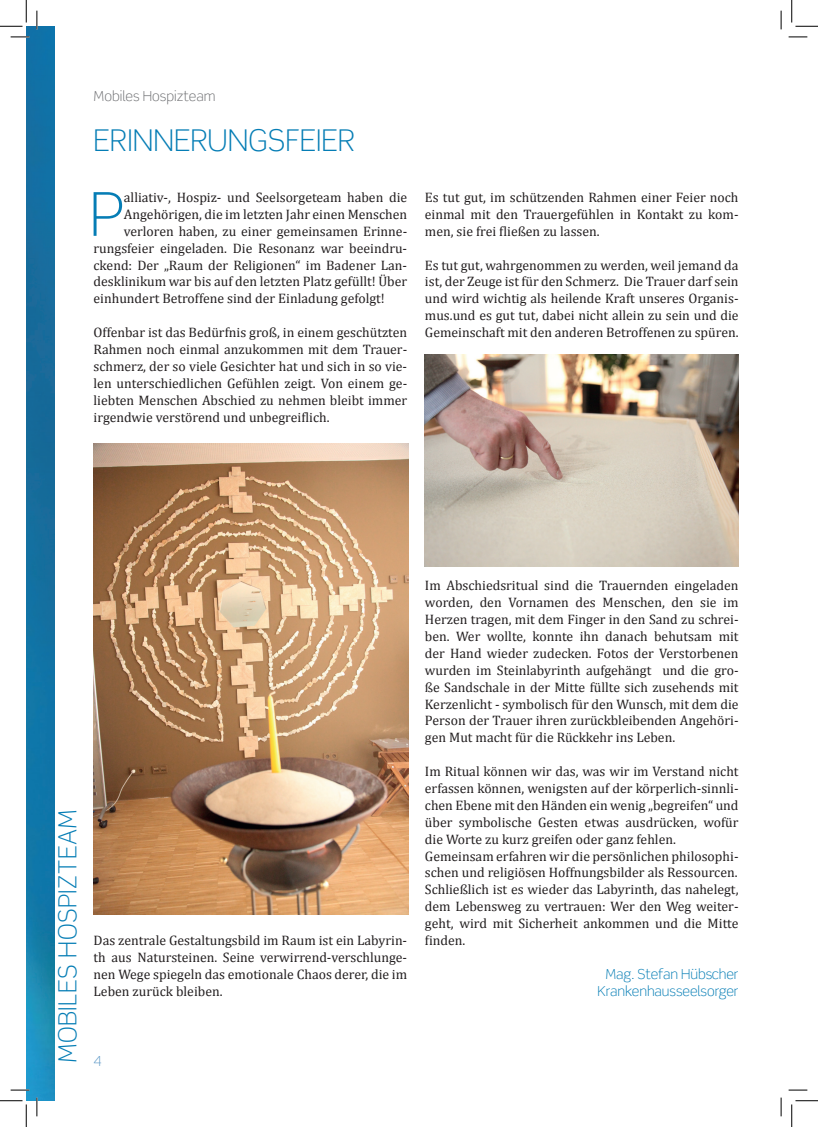
<style>
.page{position:relative;width:818px;height:1127px;background:#fff}
.page>*{position:absolute;margin:0;border:0;box-sizing:border-box;transform-origin:0 0}
.t1{font:300 60.5px "Scene Std";color:#057db5}
.t2{font:300 30px "Scene Std";color:#057db5}
.t3{font:300 25px "Scene Std";letter-spacing:.02em;color:#057db5}
.t4{font:13.75px/16.9px "Cambria";color:#231f20;text-align:justify}
.t5{font:300 13.75px/16.9px "Scene Std";letter-spacing:-.005em;color:#057db5;text-align:center}
.t6{font:300 13.75px "Scene Std";color:#6c6d70}
.t7{font:300 13.75px "Scene Std";color:#5e99c7}
</style>
<div class="page">
<img style="left:26px;top:26px;width:29px;height:1074px">
<img style="left:93px;top:443px;width:315px;height:471px">
<img style="left:425px;top:354px;width:314px;height:212px">
<svg style="left:11px;top:36px;width:18px;height:2px"></svg>
<svg style="left:788px;top:36px;width:19px;height:2px"></svg>
<svg style="left:11px;top:1088px;width:18px;height:2px"></svg>
<svg style="left:788px;top:1089px;width:19px;height:1px"></svg>
<svg style="left:36px;top:11px;width:2px;height:18px"></svg>
<svg style="left:36px;top:1097px;width:2px;height:18px"></svg>
<svg style="left:780px;top:11px;width:2px;height:18px"></svg>
<svg style="left:780px;top:1097px;width:2px;height:18px"></svg>
<svg style="left:0;top:0;width:27px;height:27px"></svg>
<svg style="left:0;top:1100px;width:27px;height:26px"></svg>
<svg style="left:791px;top:0;width:27px;height:27px"></svg>
<svg style="left:791px;top:1100px;width:27px;height:26px"></svg>
<p class="t6" style="left:94px;top:87px;width:124px">Mobiles Hospizteam</p>
<h2 class="t2" style="left:94px;top:122px;width:263px">ERINNERUNGSFEIER</h2>
<h1 class="t1" style="left:90px;top:177px;width:36px">P</h1>
<p class="t4" style="left:124px;top:189px;width:285px">alliativ-, Hospiz- und Seelsorgeteam haben die</p>
<p class="t4" style="left:124px;top:206px;width:285px">Angehörigen, die im letzten Jahr einen Menschen</p>
<p class="t4" style="left:124px;top:222px;width:285px">verloren haben, zu einer gemeinsamen Erinne-</p>
<p class="t4" style="left:94px;top:239px;width:315px">rungsfeier eingeladen. Die Resonanz war beeindru-</p>
<p class="t4" style="left:94px;top:256px;width:315px">ckend: Der „Raum der Religionen“ im Badener Lan-</p>
<p class="t4" style="left:94px;top:273px;width:315px">desklinikum war bis auf den letzten Platz gefüllt! Über</p>
<p class="t4" style="left:94px;top:290px;width:293px">einhundert Betroffene sind der Einladung gefolgt!</p>
<p class="t4" style="left:94px;top:324px;width:315px">Offenbar ist das Bedürfnis groß, in einem geschützten Rahmen noch einmal anzukommen mit dem Trauer&shy;schmerz, der so viele Gesichter hat und sich in so vie&shy;len unterschiedlichen Gefühlen zeigt. Von einem ge&shy;liebten Menschen Abschied zu nehmen bleibt immer irgendwie verstörend und unbegreiflich.</p>
<p class="t4" style="left:425px;top:189px;width:315px">Es tut gut, im schützenden Rahmen einer Feier noch einmal mit den Trauergefühlen in Kontakt zu kom&shy;men, sie frei fließen zu lassen.</p>
<p class="t4" style="left:425px;top:256px;width:315px">Es tut gut, wahrgenommen zu werden, weil jemand da ist, der Zeuge ist für den Schmerz. Die Trauer darf sein und wird wichtig als heilende Kraft unseres Organis&shy;mus.und es gut tut, dabei nicht allein zu sein und die Gemeinschaft mit den anderen Betroffenen zu spüren.</p>
<h3 class="t3" style="left:52px;top:1063px;width:256px;rotate:-90deg">MOBILES HOSPIZTEAM</h3>
<p class="t4" style="left:94px;top:931px;width:315px">Das zentrale Gestaltungsbild im Raum ist ein Labyrin&shy;th aus Natursteinen. Seine verwirrend-verschlunge&shy;nen Wege spiegeln das emotionale Chaos derer, die im Leben zurück bleiben.</p>
<p class="t7" style="left:94px;top:1052px;width:10px">4</p>
<p class="t4" style="left:425px;top:577px;width:315px">Im Abschiedsritual sind die Trauernden eingeladen worden, den Vornamen des Menschen, den sie im Herzen tragen, mit dem Finger in den Sand zu schrei&shy;ben. Wer wollte, konnte ihn danach behutsam mit der Hand wieder zudecken. Fotos der Verstorbenen wurden im Steinlabyrinth aufgehängt und die gro&shy;ße Sandschale in der Mitte füllte sich zusehends mit Kerzenlicht - symbolisch für den Wunsch, mit dem die Person der Trauer ihren zurückbleibenden Angehöri&shy;gen Mut macht für die Rückkehr ins Leben.</p>
<p class="t4" style="left:425px;top:762px;width:315px;text-align:left">Im Ritual können wir das, was wir im Verstand nicht erfassen können, wenigsten auf der körperlich-sinnli&shy;chen Ebene mit den Händen ein wenig „begreifen“ und über symbolische Gesten etwas ausdrücken, wofür die Worte zu kurz greifen oder ganz fehlen.<br>Gemeinsam erfahren wir die persönlichen philosophi&shy;schen und religiösen Hoffnungsbilder als Ressourcen.<br>Schließlich ist es wieder das Labyrinth, das nahelegt, dem Lebensweg zu vertrauen: Wer den Weg weiter&shy;geht, wird mit Sicherheit ankommen und die Mitte finden.</p>
<p class="t5" style="left:598px;top:965px;width:142px">Mag. Stefan Hübscher<br>Krankenhausseelsorger</p>
</div>
